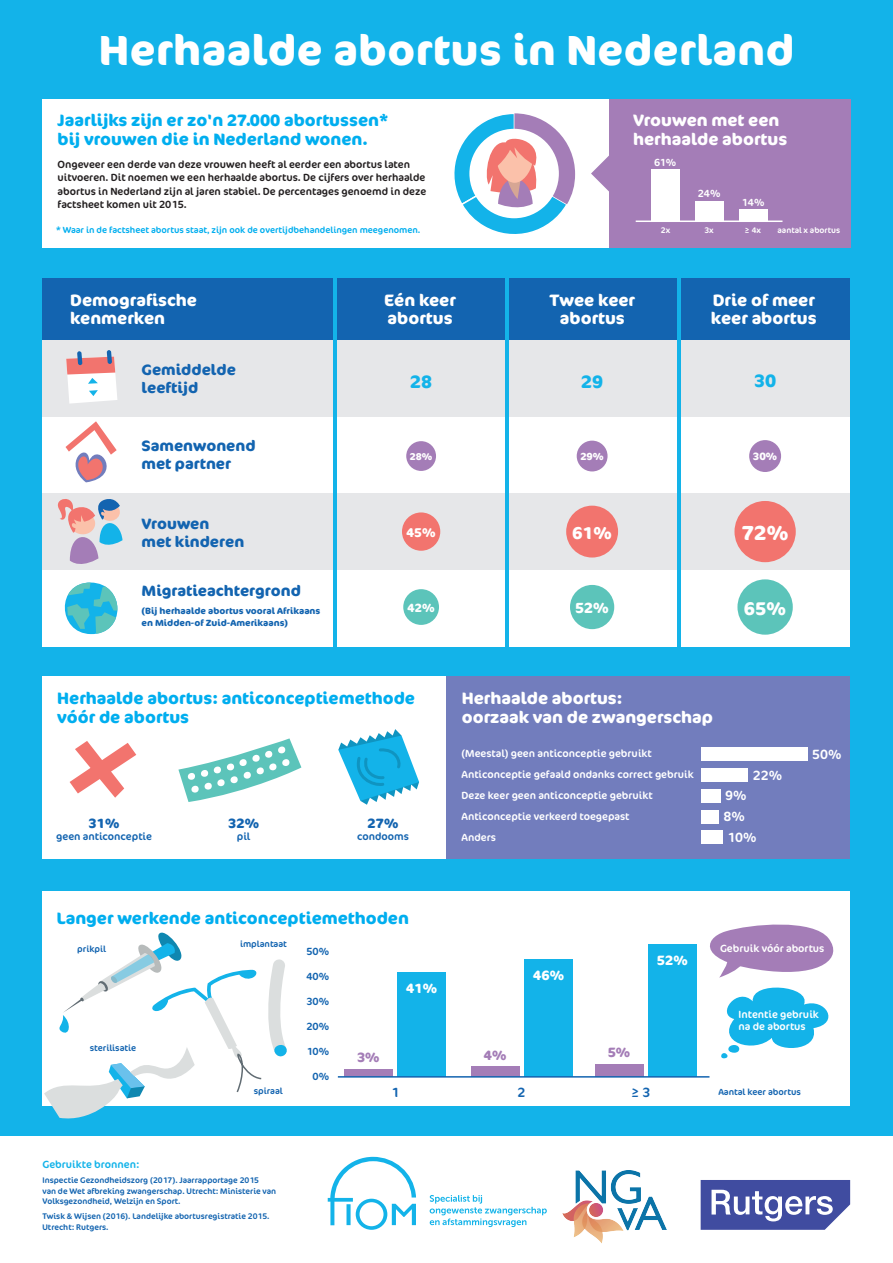
<style>
.page{position:relative;width:893px;height:1263px;background:#fff}
.page>*{position:absolute;margin:0;border:0;box-sizing:border-box;transform-origin:0 0}
.t1{font:700 42px "Cocon Pro";letter-spacing:.01em;color:#fff}
.t2{font:700 20.4px "Cocon Pro";color:#fff}
.t3{font:700 18.45px "Cocon Pro";color:#fff}
.t4{font:700 18px "Cocon Pro";color:#13b3e9}
.t5{font:700 17.25px "Cocon Pro";color:#fff}
.t6{font:700 16.5px/19.8px "Cocon Pro";color:#00aeef}
.t7{font:700 16.5px/18px "Cocon Pro";color:#fff}
.t8{font:700 15px/18px "Cocon Pro";color:#1364b0}
.t9{font:700 14.7px "Cocon Pro";color:#fff}
.t10{font:13.5px/20.9px "Cocon Pro";color:#fff}
.t11{font:700 13.5px "Cocon Pro";color:#1364b0}
.t12{font:700 13.5px "Cocon Pro";color:#fff}
.t13{font:700 13.5px "Cocon Pro";color:#a47db7}
.t14{font:13.5px "Cocon Pro";color:#1364b0}
.t15{font:700 12.75px "Cocon Pro";color:#fff}
.t16{font:700 11.85px "Cocon Pro";color:#fff}
.t17{font:700 10.65px "Cocon Pro";color:#fff}
.t18{font:10.5px/13.5px "Cocon Pro";color:#231f20}
.t19{font:10.5px/21px "Cocon Pro";color:#fff}
.t20{font:10.5px "Cocon Pro";color:#1364b0}
.t21{font:10.5px "Cocon Pro";color:#13b3e9}
.t22{font:700 10.2px "Cocon Pro";color:#fff}
.t23{font:700 9.9px "Cocon Pro";color:#fff}
.t24{font:9px "Cocon Pro";color:#00aeef}
.t25{font:700 9px/12px "Cocon Pro";color:#1364b0}
.t26{font:9px "Cocon Pro";color:#1364b0}
.t27{font:8.25px/10.5px "Cocon Pro";color:#1364b0}
.t28{font:8.25px "Cocon Pro";color:#fff}
</style>
<div class="page">
<div style="left:0;top:0;width:893px;height:1136px;background:#13b3e9"></div>
<div style="left:43px;top:99px;width:807px;height:149px;background:#fff"></div>
<div style="left:43px;top:676px;width:807px;height:183px;background:#fff"></div>
<div style="left:43px;top:891px;width:807px;height:215px;background:#fff"></div>
<div style="left:446px;top:676px;width:404px;height:183px;background:#727dbd"></div>
<div style="left:43px;top:340px;width:807px;height:306px;background:#fff"></div>
<div style="left:43px;top:493px;width:807px;height:77px;background:#e6e7e9"></div>
<div style="left:43px;top:340px;width:807px;height:77px;background:#e6e7e9"></div>
<div style="left:43px;top:278px;width:807px;height:62px;background:#1364b0"></div>
<svg style="left:65px;top:421px;width:52px;height:61px"></svg>
<svg style="left:454px;top:113px;width:121px;height:121px"></svg>
<div style="left:609px;top:99px;width:241px;height:149px;background:#a47db7"></div>
<svg style="left:591px;top:156px;width:18px;height:35px"></svg>
<div style="left:651px;top:169px;width:29px;height:52px;background:#fff"></div>
<div style="left:695px;top:201px;width:29px;height:20px;background:#fff"></div>
<div style="left:739px;top:209px;width:28px;height:12px;background:#fff"></div>
<hr style="left:636px;top:220px;width:146px;height:2px;background:#fff">
<hr style="left:505px;top:270px;width:3px;height:388px;background:#13b3e9">
<hr style="left:333px;top:270px;width:3px;height:388px;background:#13b3e9">
<hr style="left:677px;top:270px;width:3px;height:388px;background:#13b3e9">
<div style="left:406px;top:441px;width:30px;height:30px;background:#a47db7;border-radius:50%"></div>
<div style="left:577px;top:441px;width:30px;height:30px;background:#a47db7;border-radius:50%"></div>
<div style="left:749px;top:440px;width:32px;height:32px;background:#a47db7;border-radius:50%"></div>
<div style="left:402px;top:512px;width:38px;height:39px;background:#f2746e;border-radius:50%"></div>
<div style="left:566px;top:506px;width:52px;height:51px;background:#f2746e;border-radius:50%"></div>
<div style="left:734px;top:501px;width:62px;height:61px;background:#f2746e;border-radius:50%"></div>
<div style="left:403px;top:589px;width:36px;height:36px;background:#5cc4ba;border-radius:50%"></div>
<div style="left:570px;top:585px;width:44px;height:44px;background:#5cc4ba;border-radius:50%"></div>
<div style="left:737px;top:579px;width:56px;height:56px;background:#5cc4ba;border-radius:50%"></div>
<svg style="left:57px;top:499px;width:66px;height:65px"></svg>
<svg style="left:66px;top:350px;width:51px;height:54px"></svg>
<svg style="left:64px;top:582px;width:54px;height:53px"></svg>
<div style="left:701px;top:747px;width:107px;height:14px;background:#fff"></div>
<div style="left:701px;top:768px;width:47px;height:14px;background:#fff"></div>
<div style="left:701px;top:789px;width:20px;height:13px;background:#fff"></div>
<div style="left:701px;top:810px;width:17px;height:13px;background:#fff"></div>
<div style="left:701px;top:831px;width:22px;height:13px;background:#fff"></div>
<img style="left:563px;top:1170px;width:104px;height:73px">
<svg style="left:328px;top:1157px;width:88px;height:73px"></svg>
<svg style="left:430px;top:1195px;width:117px;height:32px"></svg>
<svg style="left:701px;top:1180px;width:149px;height:50px"></svg>
<div style="left:344px;top:1069px;width:49px;height:8px;background:#a47db7"></div>
<div style="left:398px;top:972px;width:48px;height:105px;background:#13b3e9"></div>
<div style="left:471px;top:1066px;width:48px;height:11px;background:#a47db7"></div>
<div style="left:524px;top:959px;width:49px;height:118px;background:#13b3e9"></div>
<div style="left:595px;top:1064px;width:48px;height:13px;background:#a47db7"></div>
<div style="left:648px;top:944px;width:49px;height:133px;background:#13b3e9"></div>
<svg style="left:710px;top:924px;width:124px;height:134px"></svg>
<hr style="left:338px;top:1076px;width:371px;height:1px;background:#1364b0">
<svg style="left:44px;top:932px;width:243px;height:187px"></svg>
<svg style="left:178px;top:738px;width:123px;height:64px"></svg>
<svg style="left:70px;top:741px;width:66px;height:57px"></svg>
<svg style="left:338px;top:729px;width:81px;height:76px"></svg>
<h1 class="t1" style="left:99px;top:21px;width:697px">Herhaalde abortus in Nederland</h1>
<h3 class="t6" style="left:58px;top:109px;width:332px">Jaarlijks zijn er zo'n 27.000 abortussen* bij vrouwen die in Nederland wonen.</h3>
<p class="t18" style="left:58px;top:157px;width:370px">Ongeveer een derde van deze vrouwen heeft al eerder een abortus laten uitvoeren. Dit noemen we een herhaalde abortus. De cijfers over herhaalde abortus in Nederland zijn al jaren stabiel. De percentages genoemd in deze factsheet komen uit 2015.</p>
<p class="t24" style="left:56px;top:223px;width:366px">* Waar in de factsheet abortus staat, zijn ook de overtijdbehandelingen meegenomen.</p>
<h3 class="t7" style="left:633px;top:109px;width:156px;line-height:19.8px">Vrouwen met een herhaalde abortus</h3>
<p class="t19" style="left:654px;top:151px;width:23px">61%</p>
<p class="t19" style="left:698px;top:183px;width:24px">24%</p>
<p class="t19" style="left:742px;top:191px;width:24px">14%</p>
<p class="t28" style="left:661px;top:224px;width:11px">2x</p>
<p class="t28" style="left:704px;top:224px;width:11px">3x</p>
<p class="t28" style="left:745px;top:224px;width:18px">≥ 4x</p>
<p class="t28" style="left:778px;top:225px;width:64px">aantal x abortus</p>
<h3 class="t7" style="left:70px;top:290px;width:128px">Demografische kenmerken</h3>
<h3 class="t7" style="left:384px;top:290px;width:73px">Eén keer abortus</h3>
<h3 class="t7" style="left:550px;top:290px;width:87px;text-align:center">Twee keer abortus</h3>
<h3 class="t7" style="left:711px;top:290px;width:107px">Drie of meer keer abortus</h3>
<h3 class="t8" style="left:142px;top:360px;width:96px">Gemiddelde leeftijd</h3>
<h3 class="t4" style="left:410px;top:369px;width:24px">28</h3>
<h3 class="t4" style="left:581px;top:369px;width:24px">29</h3>
<h3 class="t4" style="left:754px;top:369px;width:24px">30</h3>
<h3 class="t8" style="left:142px;top:436px;width:116px">Samenwonend met partner</h3>
<h3 class="t8" style="left:142px;top:514px;width:104px">Vrouwen<br>met kinderen</h3>
<h3 class="t8" style="left:142px;top:582px;width:161px">Migratieachtergrond</h3>
<p class="t25" style="left:142px;top:605px;width:180px">(Bij herhaalde abortus vooral Afrikaans en Midden-of Zuid-Amerikaans)</p>
<p class="t23" style="left:410px;top:450px;width:24px">28%</p>
<p class="t22" style="left:580px;top:450px;width:25px">29%</p>
<p class="t17" style="left:753px;top:449px;width:26px">30%</p>
<p class="t15" style="left:406px;top:523px;width:31px">45%</p>
<h3 class="t5" style="left:572px;top:521px;width:41px">61%</h3>
<h2 class="t2" style="left:742px;top:519px;width:48px">72%</h2>
<p class="t16" style="left:407px;top:600px;width:29px">42%</p>
<h3 class="t9" style="left:575px;top:598px;width:35px">52%</h3>
<h3 class="t3" style="left:744px;top:595px;width:44px">65%</h3>
<h3 class="t6" style="left:57px;top:687px;width:359px">Herhaalde abortus: anticonceptiemethode vóór de abortus</h3>
<p class="t11" style="left:89px;top:814px;width:33px">31%</p>
<p class="t20" style="left:56px;top:829px;width:97px">geen anticonceptie</p>
<p class="t11" style="left:228px;top:814px;width:33px">32%</p>
<p class="t20" style="left:237px;top:829px;width:15px">pil</p>
<p class="t11" style="left:367px;top:814px;width:33px">27%</p>
<p class="t20" style="left:357px;top:829px;width:53px">condooms</p>
<h3 class="t7" style="left:462px;top:687px;width:253px;line-height:19.8px">Herhaalde abortus:<br>oorzaak van de zwangerschap</h3>
<p class="t19" style="left:461px;top:742px;width:234px">(Meestal) geen anticonceptie gebruikt Anticonceptie gefaald ondanks correct gebruik Deze keer geen anticonceptie gebruikt Anticonceptie verkeerd toegepast<br>Anders</p>
<p class="t10" style="left:753px;top:764px;width:31px">22%</p>
<p class="t10" style="left:723px;top:785px;width:24px">9%<br>8%</p>
<p class="t10" style="left:727px;top:827px;width:31px">10%</p>
<p class="t10" style="left:812px;top:743px;width:31px">50%</p>
<h3 class="t6" style="left:57px;top:907px;width:354px">Langer werkende anticonceptiemethoden</h3>
<p class="t26" style="left:77px;top:943px;width:30px">prikpil</p>
<p class="t26" style="left:90px;top:1042px;width:48px">sterilisatie</p>
<p class="t26" style="left:240px;top:938px;width:48px">implantaat</p>
<p class="t20" style="left:306px;top:944px;width:24px">50%</p>
<p class="t20" style="left:306px;top:969px;width:24px">40%</p>
<p class="t20" style="left:306px;top:994px;width:24px">30%</p>
<p class="t20" style="left:306px;top:1019px;width:24px">20%</p>
<p class="t20" style="left:306px;top:1044px;width:24px">10%</p>
<p class="t20" style="left:313px;top:1070px;width:18px">0%</p>
<p class="t12" style="left:406px;top:978px;width:33px">41%</p>
<p class="t12" style="left:533px;top:966px;width:33px">46%</p>
<p class="t13" style="left:357px;top:1048px;width:24px">3%</p>
<p class="t13" style="left:484px;top:1045px;width:24px">4%</p>
<p class="t13" style="left:608px;top:1043px;width:24px">5%</p>
<p class="t12" style="left:657px;top:950px;width:33px">52%</p>
<p class="t19" style="left:720px;top:937px;width:106px">Gebruik vóór abortus</p>
<p class="t19" style="left:739px;top:1008px;width:82px;line-height:12px">Intentie gebruik na de abortus</p>
<p class="t26" style="left:254px;top:1085px;width:30px">spiraal</p>
<p class="t21" style="left:43px;top:1157px;width:99px">Gebruikte bronnen:</p>
<p class="t27" style="left:43px;top:1175px;width:235px">Inspectie Gezondheidszorg (2017). Jaarrapportage 2015<br>van de Wet afbreking zwangerschap. Utrecht: Ministerie van<br>Volksgezondheid, Welzijn en Sport.</p>
<p class="t27" style="left:43px;top:1211px;width:229px">Twisk &amp; Wijsen (2016). Landelijke abortusregistratie 2015.<br>Utrecht: Rutgers.</p>
<p class="t14" style="left:391px;top:1083px;width:9px">1</p>
<p class="t14" style="left:517px;top:1083px;width:9px">2</p>
<p class="t14" style="left:632px;top:1083px;width:20px">≥ 3</p>
<p class="t26" style="left:718px;top:1085px;width:84px">Aantal keer abortus</p>
</div>
